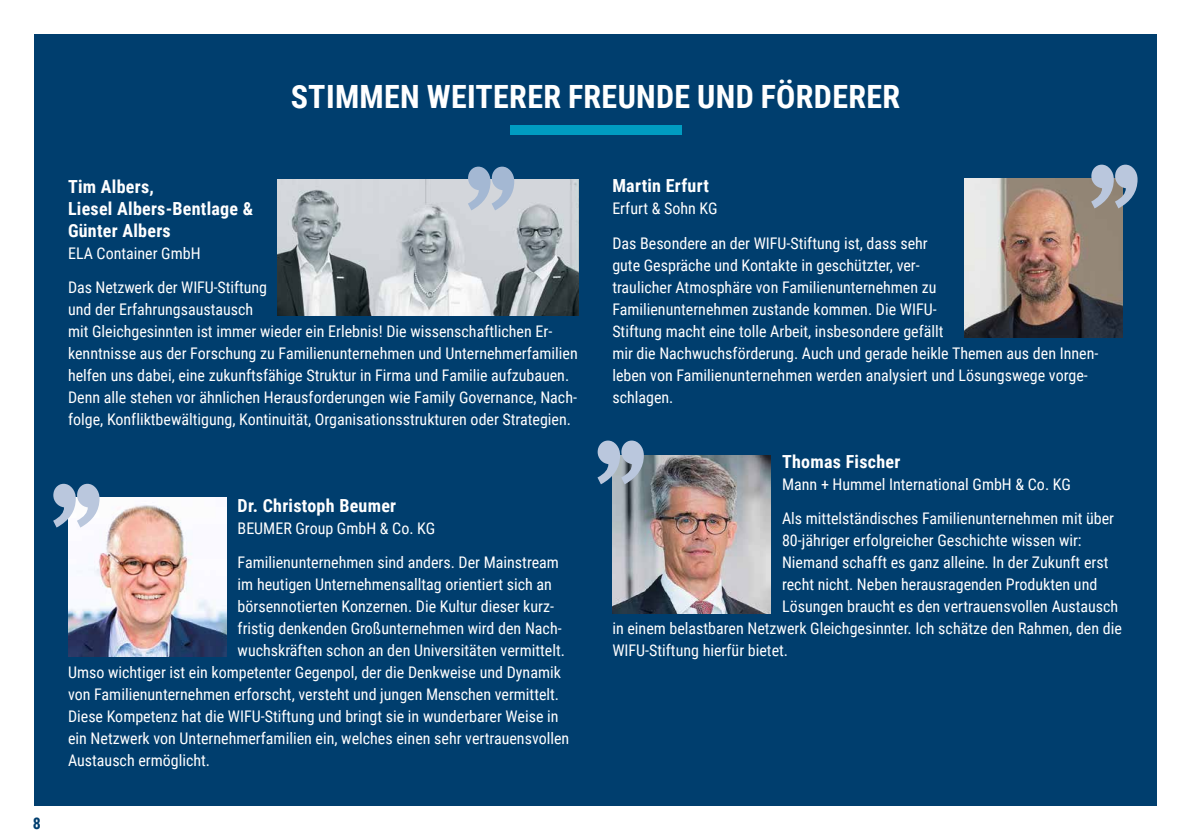
<style>
.page{position:relative;width:1191px;height:840px;background:#fff}
.page>*{position:absolute;margin:0;border:0;box-sizing:border-box;transform-origin:0 0}
.t1{font:700 32px "Roboto Condensed";letter-spacing:.01em;color:#fff}
.t2{font:700 18px/22px "Roboto Condensed";letter-spacing:.015em;color:#fff}
.t3{font:16px/22px "Roboto Condensed";color:#fff}
.t4{font:700 16px "Roboto Condensed";color:#003e6e}
</style>
<div class="page">
<div style="left:34px;top:34px;width:1123px;height:771px;background:#003e6e"></div>
<div style="left:510px;top:125px;width:171px;height:9px;background:#009cc1"></div>
<img style="left:68px;top:497px;width:158px;height:158px">
<img style="left:964px;top:179px;width:158px;height:158px">
<img style="left:612px;top:455px;width:158px;height:158px">
<img style="left:278px;top:179px;width:300px;height:136px">
<svg style="left:1091px;top:164px;width:46px;height:44px;background:#93a1b3"></svg>
<svg style="left:597px;top:440px;width:47px;height:44px"></svg>
<svg style="left:53px;top:483px;width:47px;height:44px"></svg>
<svg style="left:468px;top:166px;width:46px;height:44px;background:#a4b6cc"></svg>
<h1 class="t1" style="left:291px;top:74px;width:611px">STIMMEN WEITERER FREUNDE UND FÖRDERER</h1>
<p class="t4" style="left:33px;top:811px;width:10px">8</p>
<p class="t2" style="left:68px;top:175px;width:187px">Tim Albers,<br>Liesel Albers-Bentlage &amp;<br>Günter Albers</p>
<p class="t3" style="left:68px;top:236px;width:200px;line-height:34px">ELA Container GmbH<br>Das Netzwerk der WIFU-Stiftung</p>
<p class="t3" style="left:68px;top:298px;width:511px">und der Erfahrungsaustausch<br>mit Gleichgesinnten ist immer wieder ein Erlebnis! Die wissenschaftlichen Er&shy;kenntnisse aus der Forschung zu Familienunternehmen und Unternehmerfamilien helfen uns dabei, eine zukunftsfähige Struktur in Firma und Familie aufzubauen.<br>Denn alle stehen vor ähnlichen Herausforderungen wie Family Governance, Nach&shy;folge, Konfliktbewältigung, Kontinuität, Organisationsstrukturen oder Strategien.</p>
<p class="t2" style="left:238px;top:493px;width:160px">Dr. Christoph Beumer</p>
<p class="t3" style="left:238px;top:510px;width:323px;line-height:34px">BEUMER Group GmbH &amp; Co. KG<br>Familienunternehmen sind anders. Der Mainstream</p>
<p class="t3" style="left:238px;top:572px;width:316px">im heutigen Unternehmensalltag orientiert sich an</p>
<p class="t3" style="left:238px;top:594px;width:317px">börsennotierten Konzernen. Die Kultur dieser kurz-</p>
<p class="t3" style="left:238px;top:616px;width:325px">fristig denkenden Großunternehmen wird den Nach-</p>
<p class="t3" style="left:238px;top:638px;width:329px">wuchskräften schon an den Universitäten vermittelt.</p>
<p class="t3" style="left:68px;top:660px;width:494px">Umso wichtiger ist ein kompetenter Gegenpol, der die Denkweise und Dynamik</p>
<p class="t3" style="left:68px;top:682px;width:492px">von Familienunternehmen erforscht, versteht und jungen Menschen vermittelt.</p>
<p class="t3" style="left:68px;top:704px;width:492px">Diese Kompetenz hat die WIFU-Stiftung und bringt sie in wunderbarer Weise in</p>
<p class="t3" style="left:68px;top:726px;width:503px">ein Netzwerk von Unternehmerfamilien ein, welches einen sehr vertrauensvollen</p>
<p class="t3" style="left:68px;top:748px;width:144px">Austausch ermöglicht.</p>
<p class="t2" style="left:612px;top:174px;width:98px">Martin Erfurt</p>
<p class="t3" style="left:612px;top:191px;width:317px;line-height:34px">Erfurt &amp; Sohn KG<br>Das Besondere an der WIFU-Stiftung ist, dass sehr</p>
<p class="t3" style="left:612px;top:253px;width:487px">gute Gespräche und Kontakte in geschützter, ver-<br>traulicher Atmosphäre von Familienunternehmen zu<br>Familienunternehmen zustande kommen. Die WIFU-<br>Stiftung macht eine tolle Arbeit, insbesondere gefällt<br>mir die Nachwuchsförderung. Auch und gerade heikle Themen aus den Innen&shy;leben von Familienunternehmen werden analysiert und Lösungswege vorge&shy;schlagen.</p>
<p class="t2" style="left:782px;top:449px;width:120px">Thomas Fischer</p>
<p class="t3" style="left:782px;top:466px;width:333px;line-height:34px">Mann + Hummel International GmbH &amp; Co. KG<br>Als mittelständisches Familienunternehmen mit über</p>
<p class="t3" style="left:782px;top:528px;width:301px">80-jähriger erfolgreicher Geschichte wissen wir:</p>
<p class="t3" style="left:782px;top:550px;width:328px">Niemand schafft es ganz alleine. In der Zukunft erst</p>
<p class="t3" style="left:782px;top:572px;width:317px">recht nicht. Neben herausragenden Produkten und</p>
<p class="t3" style="left:782px;top:594px;width:338px">Lösungen braucht es den vertrauensvollen Austausch</p>
<p class="t3" style="left:612px;top:616px;width:511px">in einem belastbaren Netzwerk Gleichgesinnter. Ich schätze den Rahmen, den die</p>
<p class="t3" style="left:612px;top:638px;width:177px">WIFU-Stiftung hierfür bietet.</p>
</div>
